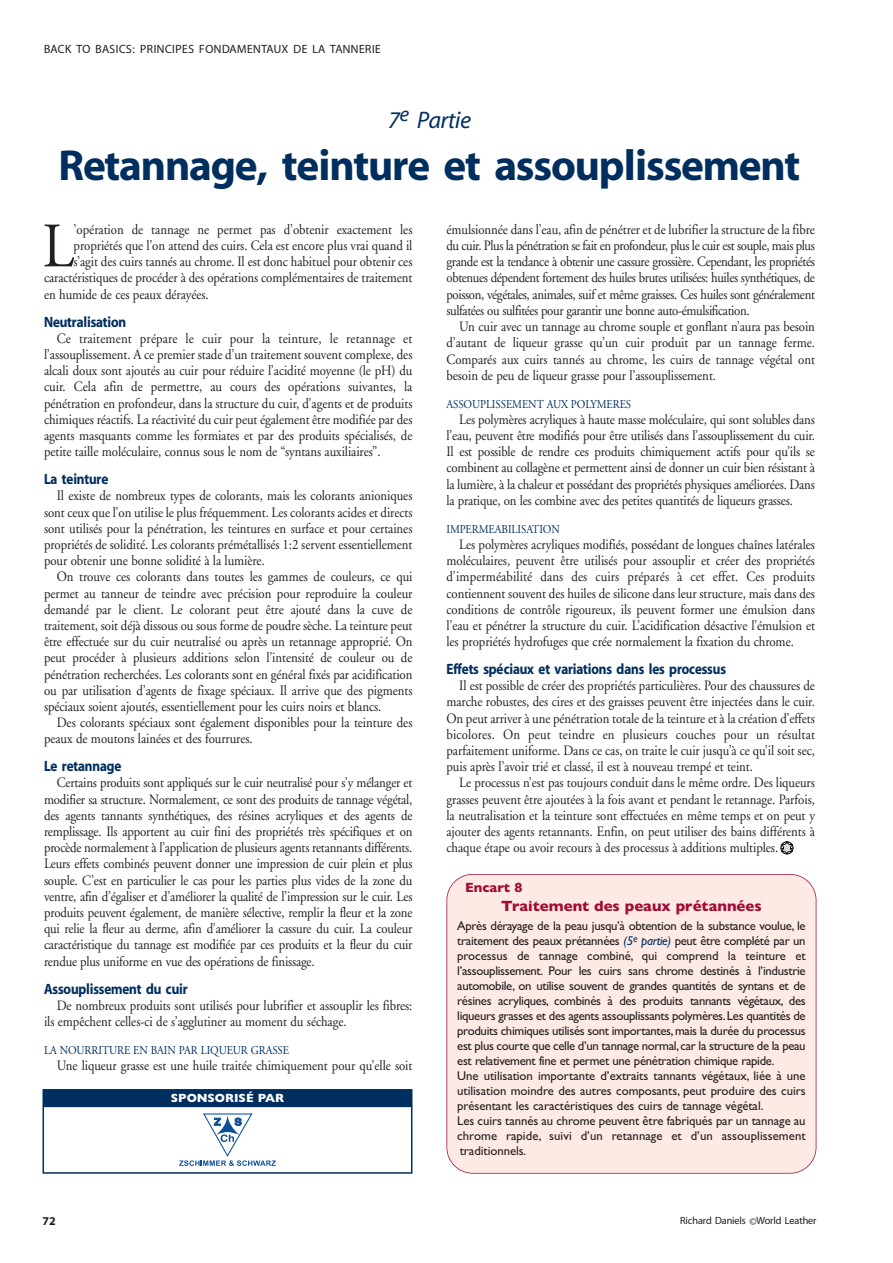
<style>
.page{position:relative;width:893px;height:1263px;background:#fff}
.page>*{position:absolute;margin:0;border:0;box-sizing:border-box;transform-origin:0 0}
.t1{font:63px "Adobe Garamond";color:#231f20;scale:.9 1}
.t2{font:700 43.5px "Redford";letter-spacing:-.01em;color:#002e5e}
.t3{font:italic 24px "Redford";color:#002e5e}
.t4{font:700 15px "Redford";letter-spacing:-.005em;color:#002e5e;scale:.9 1}
.t5{font:700 15px "Gill Sans";color:#a30a34}
.t6{font:14.25px/16.2px "Adobe Garamond";letter-spacing:-.005em;color:#231f20;text-align:justify;scale:.9 1}
.t7{font:700 13.5px "Gill Sans";color:#a30a34}
.t8{font:12.75px/15px "Gill Sans";letter-spacing:-.025em;color:#231f20}
.t9{font:12px "Adobe Garamond";letter-spacing:-.005em;color:#002e5e;scale:.9 1}
.t10{font:12px "Redford";letter-spacing:.05em;color:#231f20}
.t11{font:700 12px "Gill Sans";color:#fff}
.t12{font:700 12px "Redford";color:#231f20}
.t13{font:10.5px "Redford";color:#231f20}
.s1{font-style:italic;color:#002e5e}
</style>
<div class="page">
<svg style="left:781px;top:842px;width:12px;height:12px"></svg>
<div style="left:781px;top:842px;width:12px;height:12px;border:1px solid #000;border-radius:50%"></div>
<div style="left:447px;top:875px;width:369px;height:298px;background:#fdeae4;border-radius:26px"></div>
<div style="left:446px;top:874px;width:370px;height:299px;border:2px solid #a30a34;border-radius:26px"></div>
<svg style="left:179px;top:1113px;width:97px;height:53px"></svg>
<div style="left:43px;top:1106px;width:369px;height:68px;border:2px solid #002e5e"></div>
<div style="left:44px;top:1090px;width:367px;height:15px;background:#002e5e"></div>
<div style="left:43px;top:1089px;width:369px;height:17px;border:2px solid #002e5e"></div>
<p class="t10" style="left:44px;top:42px;width:338px">BACK TO BASICS: PRINCIPES FONDAMENTAUX DE LA TANNERIE</p>
<h3 class="t3" style="left:388px;top:106px;width:84px">7<sup>e</sup> Partie</h3>
<h2 class="t2" style="left:59px;top:140px;width:743px">Retannage, teinture et assouplissement</h2>
<h1 class="t1" style="left:43px;top:221px;width:36px">L</h1>
<p class="t6" style="left:74px;top:222px;width:378px">’opération de tannage ne permet pas d’obtenir exactement les</p>
<p class="t6" style="left:74px;top:239px;width:378px">propriétés que l’on attend des cuirs. Cela est encore plus vrai quand il</p>
<p class="t6" style="left:74px;top:255px;width:378px">s’agit des cuirs tannés au chrome. Il est donc habituel pour obtenir ces</p>
<p class="t6" style="left:44px;top:271px;width:411px">caractéristiques de procéder à des opérations complémentaires de traitement</p>
<p class="t6" style="left:44px;top:287px;width:184px">en humide de ces peaux dérayées.</p>
<p class="t4" style="left:44px;top:313px;width:93px">Neutralisation</p>
<p class="t6" style="left:44px;top:331px;width:411px;text-indent:13px">Ce traitement prépare le cuir pour la teinture, le retannage et l’assouplissement. A ce premier stade d’un traitement souvent complexe, des alcali doux sont ajoutés au cuir pour réduire l’acidité moyenne (le pH) du cuir. Cela afin de permettre, au cours des opérations suivantes, la pénétration en profondeur, dans la structure du cuir, d’agents et de produits chimiques réactifs. La réactivité du cuir peut également être modifiée par des agents masquants comme les formiates et par des produits spécialisés, de petite taille moléculaire, connus sous le nom de “syntans auxiliaires”.</p>
<p class="t4" style="left:44px;top:470px;width:73px">La teinture</p>
<p class="t6" style="left:44px;top:489px;width:411px;text-indent:13px">Il existe de nombreux types de colorants, mais les colorants anioniques sont ceux que l’on utilise le plus fréquemment. Les colorants acides et directs sont utilisés pour la pénétration, les teintures en surface et pour certaines propriétés de solidité. Les colorants prémétallisés 1:2 servent essentiellement pour obtenir une bonne solidité à la lumière.</p>
<p class="t6" style="left:44px;top:570px;width:411px;text-indent:13px">On trouve ces colorants dans toutes les gammes de couleurs, ce qui permet au tanneur de teindre avec précision pour reproduire la couleur demandé par le client. Le colorant peut être ajouté dans la cuve de traitement, soit déjà dissous ou sous forme de poudre sèche. La teinture peut être effectuée sur du cuir neutralisé ou après un retannage approprié. On peut procéder à plusieurs additions selon l’intensité de couleur ou de pénétration recherchées. Les colorants sont en général fixés par acidification ou par utilisation d’agents de fixage spéciaux. Il arrive que des pigments spéciaux soient ajoutés, essentiellement pour les cuirs noirs et blancs.</p>
<p class="t6" style="left:44px;top:716px;width:411px;text-indent:13px">Des colorants spéciaux sont également disponibles pour la teinture des peaux de moutons lainées et des fourrures.</p>
<p class="t4" style="left:44px;top:757px;width:87px">Le retannage</p>
<p class="t6" style="left:44px;top:776px;width:411px;text-indent:13px">Certains produits sont appliqués sur le cuir neutralisé pour s’y mélanger et modifier sa structure. Normalement, ce sont des produits de tannage végétal, des agents tannants synthétiques, des résines acryliques et des agents de remplissage. Ils apportent au cuir fini des propriétés très spécifiques et on procède normalement à l’application de plusieurs agents retannants différents.<br>Leurs effets combinés peuvent donner une impression de cuir plein et plus souple. C’est en particulier le cas pour les parties plus vides de la zone du ventre, afin d’égaliser et d’améliorer la qualité de l’impression sur le cuir. Les produits peuvent également, de manière sélective, remplir la fleur et la zone qui relie la fleur au derme, afin d’améliorer la cassure du cuir. La couleur caractéristique du tannage est modifiée par ces produits et la fleur du cuir rendue plus uniforme en vue des opérations de finissage.</p>
<p class="t4" style="left:44px;top:980px;width:161px">Assouplissement du cuir</p>
<p class="t6" style="left:44px;top:998px;width:411px;text-indent:13px">De nombreux produits sont utilisés pour lubrifier et assouplir les fibres: ils empêchent celles-ci de s’agglutiner au moment du séchage.</p>
<p class="t9" style="left:44px;top:1045px;width:274px">LA NOURRITURE EN BAIN PAR LIQUEUR GRASSE</p>
<p class="t6" style="left:57px;top:1059px;width:397px">Une liqueur grasse est une huile traitée chimiquement pour qu’elle soit</p>
<p class="t11" style="left:171px;top:1091px;width:115px">SPONSORISÉ PAR</p>
<p class="t6" style="left:446px;top:222px;width:411px">émulsionnée dans l’eau, afin de pénétrer et de lubrifier la structure de la fibre du cuir. Plus la pénétration se fait en profondeur, plus le cuir est souple, mais plus grande est la tendance à obtenir une cassure grossière. Cependant, les propriétés obtenues dépendent fortement des huiles brutes utilisées: huiles synthétiques, de poisson, végétales, animales, suif et même graisses. Ces huiles sont généralement sulfatées ou sulfitées pour garantir une bonne auto-émulsification.</p>
<p class="t6" style="left:446px;top:320px;width:411px;text-indent:13px">Un cuir avec un tannage au chrome souple et gonflant n’aura pas besoin d’autant de liqueur grasse qu’un cuir produit par un tannage ferme.<br>Comparés aux cuirs tannés au chrome, les cuirs de tannage végétal ont besoin de peu de liqueur grasse pour l’assouplissement.</p>
<p class="t9" style="left:446px;top:399px;width:207px">ASSOUPLISSEMENT AUX POLYMERES</p>
<p class="t6" style="left:446px;top:412px;width:411px;text-indent:13px">Les polymères acryliques à haute masse moléculaire, qui sont solubles dans l’eau, peuvent être modifiés pour être utilisés dans l’assouplissement du cuir.<br>Il est possible de rendre ces produits chimiquement actifs pour qu’ils se combinent au collagène et permettent ainsi de donner un cuir bien résistant à la lumière, à la chaleur et possédant des propriétés physiques améliorées. Dans la pratique, on les combine avec des petites quantités de liqueurs grasses.</p>
<p class="t9" style="left:446px;top:524px;width:128px">IMPERMEABILISATION</p>
<p class="t6" style="left:446px;top:537px;width:411px;text-indent:13px">Les polymères acryliques modifiés, possédant de longues chaînes latérales moléculaires, peuvent être utilisés pour assouplir et créer des propriétés d’imperméabilité dans des cuirs préparés à cet effet. Ces produits contiennent souvent des huiles de silicone dans leur structure, mais dans des conditions de contrôle rigoureux, ils peuvent former une émulsion dans l’eau et pénétrer la structure du cuir. L’acidification désactive l’émulsion et les propriétés hydrofuges que crée normalement la fixation du chrome.</p>
<p class="t4" style="left:446px;top:660px;width:312px">Effets spéciaux et variations dans les processus</p>
<p class="t6" style="left:446px;top:679px;width:411px;text-indent:13px">Il est possible de créer des propriétés particulières. Pour des chaussures de marche robustes, des cires et des graisses peuvent être injectées dans le cuir.<br>On peut arriver à une pénétration totale de la teinture et à la création d’effets bicolores. On peut teindre en plusieurs couches pour un résultat parfaitement uniforme. Dans ce cas, on traite le cuir jusqu’à ce qu’il soit sec, puis après l’avoir trié et classé, il est à nouveau trempé et teint.</p>
<p class="t6" style="left:446px;top:776px;width:411px;text-indent:13px">Le processus n’est pas toujours conduit dans le même ordre. Des liqueurs grasses peuvent être ajoutées à la fois avant et pendant le retannage. Parfois, la neutralisation et la teinture sont effectuées en même temps et on peut y ajouter des agents retannants. Enfin, on peut utiliser des bains différents à chaque étape ou avoir recours à des processus à additions multiples.</p>
<p class="t7" style="left:465px;top:879px;width:59px">Encart 8</p>
<p class="t5" style="left:501px;top:897px;width:262px">Traitement des peaux prétannées</p>
<p class="t8" style="left:457px;top:918px;width:350px">Après dérayage de la peau jusqu’à obtention de la substance voulue, le traitement des peaux prétannées <span class="s1">(5</span><sup>e</sup> <span class="s1">partie)</span> peut être complété par un processus de tannage combiné, qui comprend la teinture et l’assouplissement. Pour les cuirs sans chrome destinés à l’industrie automobile, on utilise souvent de grandes quantités de syntans et de résines acryliques, combinés à des produits tannants végétaux, des liqueurs grasses et des agents assouplissants polymères.Les quantités de produits chimiques utilisés sont importantes,mais la durée du processus est plus courte que celle d’un tannage normal,car la structure de la peau est relativement fine et permet une pénétration chimique rapide.<br>Une utilisation importante d’extraits tannants végétaux, liée à une utilisation moindre des autres composants, peut produire des cuirs présentant les caractéristiques des cuirs de tannage végétal.<br>Les cuirs tannés au chrome peuvent être fabriqués par un tannage au chrome rapide, suivi d’un retannage et d’un assouplissement traditionnels.</p>
<p class="t12" style="left:43px;top:1213px;width:15px">72</p>
<p class="t13" style="left:680px;top:1214px;width:138px">Richard Daniels ©World Leather</p>
</div>
